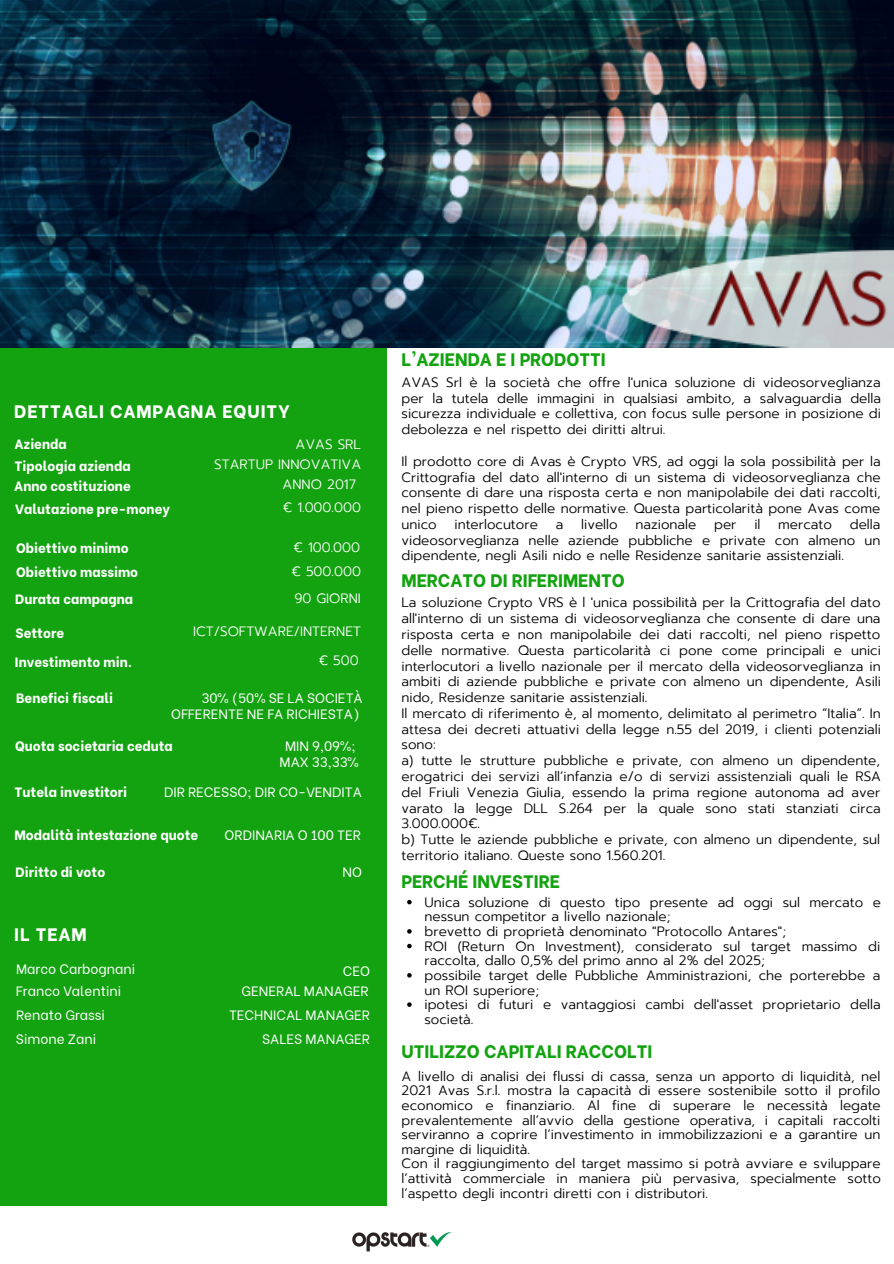
<style>
.page{position:relative;width:894px;height:1264px;background:#fff}
.page>*{position:absolute;margin:0;border:0;box-sizing:border-box;transform-origin:0 0}
.t1{font:800 18px "Be Vietnam";color:#13a310}
.t2{font:800 18px "Be Vietnam";letter-spacing:.05em;color:#fff}
.t3{font:300 13.5px/15.8px "Prompt";color:#000;text-align:justify}
.t4{font:800 13.5px "Be Vietnam";color:#fff}
.t5{font:13.5px/15.8px "Be Vietnam";color:#fff;text-align:right}
.t6{font:300 13.5px "Prompt";color:#fff}
</style>
<div class="page">
<div style="left:0;top:341px;width:386px;height:864px;background:#13a310"></div>
<img style="left:352px;top:1232px;width:100px;height:20px">
<img style="left:0;top:0;width:893px;height:348px">
<svg style="left:407px;top:899px;width:4px;height:5px"></svg>
<svg style="left:407px;top:929px;width:4px;height:4px"></svg>
<svg style="left:407px;top:943px;width:4px;height:5px"></svg>
<svg style="left:407px;top:973px;width:4px;height:4px"></svg>
<svg style="left:407px;top:1002px;width:4px;height:4px"></svg>
<p class="t2" style="left:14px;top:396px;width:277px">DETTAGLI CAMPAGNA EQUITY</p>
<p class="t4" style="left:15px;top:433px;width:54px">Azienda</p>
<p class="t6" style="left:295px;top:434px;width:67px">AVAS SRL</p>
<p class="t4" style="left:15px;top:455px;width:118px">Tipologia azienda</p>
<p class="t6" style="left:214px;top:454px;width:148px">STARTUP INNOVATIVA</p>
<p class="t4" style="left:14px;top:475px;width:118px">Anno costituzione</p>
<p class="t4" style="left:15px;top:498px;width:156px">Valutazione pre-money</p>
<p class="t4" style="left:16px;top:537px;width:114px">Obiettivo minimo</p>
<p class="t4" style="left:16px;top:561px;width:123px">Obiettivo massimo</p>
<p class="t4" style="left:15px;top:588px;width:119px">Durata campagna</p>
<p class="t4" style="left:16px;top:621px;width:50px">Settore</p>
<p class="t4" style="left:15px;top:651px;width:119px">Investimento min.</p>
<p class="t6" style="left:282px;top:474px;width:75px">ANNO 2017</p>
<p class="t6" style="left:283px;top:497px;width:80px">€ 1.000.000</p>
<p class="t6" style="left:293px;top:537px;width:68px">€ 100.000</p>
<p class="t6" style="left:291px;top:561px;width:71px">€ 500.000</p>
<p class="t6" style="left:294px;top:588px;width:68px">90 GIORNI</p>
<p class="t6" style="left:193px;top:621px;width:169px">ICT/SOFTWARE/INTERNET</p>
<p class="t6" style="left:318px;top:650px;width:42px">€ 500</p>
<p class="t4" style="left:16px;top:687px;width:98px">Benefici fiscali</p>
<p class="t5" style="left:171px;top:689px;width:193px">30% (50% SE LA SOCIETÀ<br>OFFERENTE NE FA RICHIESTA)</p>
<p class="t4" style="left:15px;top:734px;width:159px">Quota societaria ceduta</p>
<p class="t4" style="left:15px;top:781px;width:114px">Tutela investitori</p>
<p class="t5" style="left:164px;top:783px;width:199px">DIR RECESSO; DIR CO-VENDITA</p>
<p class="t5" style="left:285px;top:737px;width:72px">MIN 9,09%;</p>
<p class="t5" style="left:279px;top:752px;width:81px">MAX 33,33%</p>
<p class="t4" style="left:15px;top:823px;width:185px">Modalità intestazione quote</p>
<p class="t5" style="left:224px;top:825px;width:138px">ORDINARIA O 100 TER</p>
<p class="t4" style="left:16px;top:861px;width:91px">Diritto di voto</p>
<p class="t5" style="left:342px;top:863px;width:21px">NO</p>
<p class="t2" style="left:14px;top:919px;width:74px">IL TEAM</p>
<p class="t5" style="left:16px;top:959px;width:121px">Marco Carbognani</p>
<p class="t5" style="left:343px;top:961px;width:29px">CEO</p>
<p class="t5" style="left:16px;top:981px;width:106px">Franco Valentini</p>
<p class="t5" style="left:241px;top:981px;width:128px">GENERAL MANAGER</p>
<p class="t5" style="left:16px;top:1005px;width:90px">Renato Grassi</p>
<p class="t5" style="left:229px;top:1005px;width:143px">TECHNICAL MANAGER</p>
<p class="t5" style="left:16px;top:1029px;width:82px">Simone Zani</p>
<p class="t5" style="left:262px;top:1029px;width:109px">SALES MANAGER</p>
<p class="t1" style="left:401px;top:345px;width:206px">L'AZIENDA E I PRODOTTI</p>
<p class="t3" style="left:401px;top:374px;width:481px">AVAS Srl è la società che offre l'unica soluzione di videosorveglianza per la tutela delle immagini in qualsiasi ambito, a salvaguardia della sicurezza individuale e collettiva, con focus sulle persone in posizione di debolezza e nel rispetto dei diritti altrui.</p>
<p class="t3" style="left:401px;top:453px;width:480px">Il prodotto core di Avas è Crypto VRS, ad oggi la sola possibilità per la Crittografia del dato all'interno di un sistema di videosorveglianza che consente di dare una risposta certa e non manipolabile dei dati raccolti, nel pieno rispetto delle normative. Questa particolarità pone Avas come unico</p>
<p class="t3" style="left:401px;top:516px;width:480px;text-indent:448px">della videosorveglianza nelle aziende pubbliche e private con almeno un dipendente, negli Asili nido e nelle Residenze sanitarie assistenziali.</p>
<p class="t3" style="left:454px;top:516px;width:85px">interlocutore</p>
<p class="t3" style="left:555px;top:516px;width:9px">a</p>
<p class="t3" style="left:581px;top:516px;width:38px">livello</p>
<p class="t3" style="left:635px;top:516px;width:62px">nazionale</p>
<p class="t3" style="left:714px;top:516px;width:24px">per</p>
<p class="t3" style="left:754px;top:516px;width:8px">il</p>
<p class="t3" style="left:778px;top:516px;width:55px">mercato</p>
<p class="t1" style="left:401px;top:566px;width:225px">MERCATO DI RIFERIMENTO</p>
<p class="t3" style="left:401px;top:595px;width:481px">La soluzione Crypto VRS è l 'unica possibilità per la Crittografia del dato all'interno di un sistema di videosorveglianza che consente di dare una risposta certa e non manipolabile dei dati raccolti, nel pieno rispetto delle normative. Questa particolarità ci pone come principali e unici interlocutori a livello nazionale per il mercato della videosorveglianza in ambiti di aziende pubbliche e private con almeno un dipendente, Asili nido, Residenze sanitarie assistenziali.</p>
<p class="t3" style="left:401px;top:705px;width:481px">Il mercato di riferimento è, al momento, delimitato al perimetro “Italia”. In attesa dei decreti attuativi della legge n.55 del 2019, i clienti potenziali sono:</p>
<p class="t3" style="left:401px;top:752px;width:481px">a) tutte le strutture pubbliche e private, con almeno un dipendente, erogatrici dei servizi all’infanzia e/o di servizi assistenziali quali le RSA del Friuli Venezia Giulia, essendo la prima regione autonoma ad aver varato la legge DLL S.264 per la quale sono stati stanziati circa 3.000.000€.</p>
<p class="t3" style="left:401px;top:831px;width:480px">b) Tutte le aziende pubbliche e private, con almeno un dipendente, sul territorio italiano. Queste sono 1.560.201.</p>
<p class="t1" style="left:401px;top:866px;width:160px">PERCHÉ INVESTIRE</p>
<p class="t3" style="left:424px;top:894px;width:458px;line-height:14.7px">Unica soluzione di questo tipo presente ad oggi sul mercato e nessun competitor a livello nazionale;</p>
<p class="t3" style="left:424px;top:923px;width:363px">brevetto di proprietà denominato "Protocollo Antares";</p>
<p class="t3" style="left:424px;top:938px;width:457px;line-height:14.7px">ROI (Return On Investment), considerato sul target massimo di raccolta, dallo 0,5% del primo anno al 2% del 2025;</p>
<p class="t3" style="left:424px;top:968px;width:457px;line-height:14.7px">possibile target delle Pubbliche Amministrazioni, che porterebbe a un ROI superiore;</p>
<p class="t3" style="left:424px;top:997px;width:457px;line-height:14.7px">ipotesi di futuri e vantaggiosi cambi dell'asset proprietario della società.</p>
<p class="t1" style="left:401px;top:1036px;width:252px">UTILIZZO CAPITALI RACCOLTI</p>
<p class="t3" style="left:401px;top:1068px;width:480px;line-height:14.7px">A livello di analisi dei flussi di cassa, senza un apporto di liquidità, nel 2021 Avas S.r.l. mostra la capacità di essere sostenibile sotto il profilo economico e finanziario. Al fine di superare le necessità legate prevalentemente all’avvio della gestione operativa, i capitali raccolti serviranno a coprire l’investimento in immobilizzazioni e a garantire un margine di liquidità.</p>
<p class="t3" style="left:401px;top:1156px;width:481px;line-height:14.7px">Con il raggiungimento del target massimo si potrà avviare e sviluppare l’attività commerciale in maniera più pervasiva, specialmente sotto l’aspetto degli incontri diretti con i distributori.</p>
</div>
